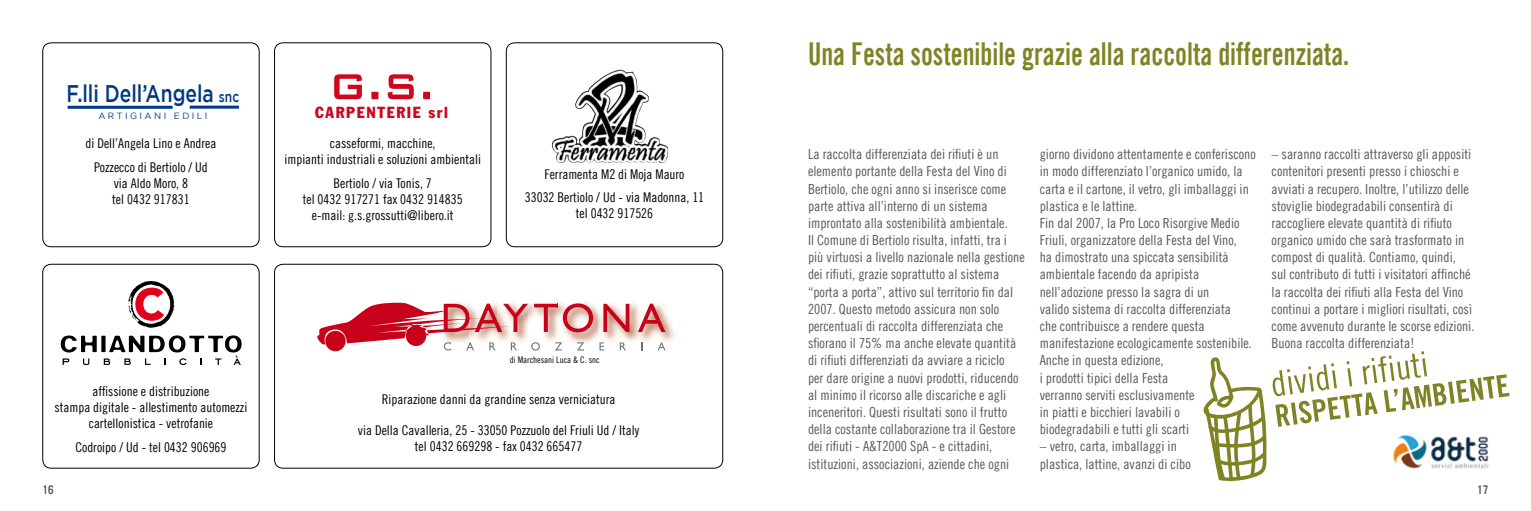
<style>
.page{position:relative;width:1531px;height:511px;background:#fff}
.page>*{position:absolute;margin:0;border:0;box-sizing:border-box;transform-origin:0 0}
.t1{font:31.5px "Trade Gothic LT Bold Cond Twenty";color:#7e8424;scale:.85 1}
.t2{font:500 24px "Gotham";color:#003882;scale:.8 1}
.t3{font:condensed 15.75px "Franklin Gothic";letter-spacing:.11em;color:#cd071e}
.t4{font:13.95px/17.1px "Trade Gothic LT Cond Eighteen";color:#58585a}
.t5{font:13.35px/16px "Trade Gothic LT Cond Eighteen";color:#000;text-align:center}
.t6{font:700 12px "Trade Gothic LT";color:#58585a;scale:.85 1}
.t7{font:9px "Trade Gothic LT Cond Eighteen";color:#000}
.t8{font:9px "Gotham";letter-spacing:.27em;color:#003882}
.s1{font-size:15px}
</style>
<div class="page">
<svg style="left:1203px;top:351px;width:306px;height:130px"></svg>
<div style="left:506px;top:43px;width:217px;height:204px;border:1px solid #000;border-radius:9px"></div>
<div style="left:43px;top:43px;width:216px;height:204px;border:1px solid #000;border-radius:9px"></div>
<hr style="left:68px;top:106px;width:105px;height:3px;background:#003882">
<hr style="left:190px;top:105px;width:49px;height:3px;background:#003882">
<div style="left:274px;top:43px;width:217px;height:204px;border:1px solid #000;border-radius:9px"></div>
<svg style="left:334px;top:74px;width:28px;height:25px"></svg>
<svg style="left:371px;top:92px;width:7px;height:7px"></svg>
<svg style="left:388px;top:74px;width:26px;height:25px"></svg>
<svg style="left:423px;top:92px;width:7px;height:7px"></svg>
<img style="left:551px;top:69px;width:118px;height:95px">
<div style="left:43px;top:264px;width:216px;height:204px;border:1px solid #000;border-radius:9px"></div>
<div style="left:274px;top:264px;width:449px;height:204px;border:1px solid #000;border-radius:9px"></div>
<img style="left:593px;top:303px;width:81px;height:43px">
<img style="left:598px;top:303px;width:10px;height:43px">
<svg style="left:603px;top:303px;width:26px;height:29px"></svg>
<img style="left:633px;top:303px;width:11px;height:43px">
<svg style="left:638px;top:303px;width:27px;height:29px"></svg>
<svg style="left:599px;top:342px;width:5px;height:8px"></svg>
<svg style="left:620px;top:342px;width:6px;height:8px"></svg>
<svg style="left:658px;top:342px;width:7px;height:8px"></svg>
<svg style="left:317px;top:302px;width:276px;height:48px"></svg>
<svg style="left:60px;top:281px;width:182px;height:85px"></svg>
<img style="left:1390px;top:433px;width:102px;height:37px">
<h2 class="t2" style="left:67px;top:80px;width:217px">F.lli Dell’Angela <span class="s1">snc</span></h2>
<p class="t8" style="left:98px;top:111px;width:111px">ARTIGIANI EDILI</p>
<p class="t5" style="left:85px;top:131px;width:133px;line-height:23.5px">di Dell’Angela Lino e Andrea<br>Pozzecco di Bertiolo / Ud</p>
<p class="t5" style="left:112px;top:174px;width:79px;text-align:left">via Aldo Moro, 8 tel 0432 917831</p>
<p class="t3" style="left:315px;top:103px;width:134px">CARPENTERIE srl</p>
<p class="t5" style="left:284px;top:135px;width:198px">casseformi, macchine,<br>impianti industriali e soluzioni ambientali</p>
<p class="t5" style="left:303px;top:174px;width:161px">Bertiolo / via Tonis, 7<br>tel 0432 917271 fax 0432 914835 e-mail: g.s.grossutti@libero.it</p>
<p class="t5" style="left:525px;top:162px;width:181px;line-height:23.5px">Ferramenta M2 di Moja Mauro<br>33032 Bertiolo / Ud - via Madonna, 11</p>
<p class="t5" style="left:576px;top:205px;width:79px">tel 0432 917526</p>
<p class="t5" style="left:55px;top:382px;width:194px">affissione e distribuzione<br>stampa digitale - allestimento automezzi cartellonistica - vetrofanie</p>
<p class="t5" style="left:75px;top:438px;width:153px">Codroipo / Ud - tel 0432 906969</p>
<p class="t6" style="left:43px;top:482px;width:15px">16</p>
<p class="t7" style="left:510px;top:354px;width:91px">di Marchesani Luca &amp; C. snc</p>
<p class="t5" style="left:382px;top:391px;width:235px">Riparazione danni da grandine senza verniciatura</p>
<p class="t5" style="left:358px;top:422px;width:283px">via Della Cavalleria, 25 - 33050 Pozzuolo del Friuli Ud / Italy tel 0432 669298 - fax 0432 665477</p>
<h1 class="t1" style="left:808px;top:35px;width:638px">Una Festa sostenibile grazie alla raccolta differenziata.</h1>
<p class="t4" style="left:808px;top:145px;width:218px">La raccolta differenziata dei rifiuti è un elemento portante della Festa del Vino di Bertiolo, che ogni anno si inserisce come parte attiva all’interno di un sistema improntato alla sostenibilità ambientale.<br>Il Comune di Bertiolo risulta, infatti, tra i più virtuosi a livello nazionale nella gestione dei rifiuti, grazie soprattutto al sistema “porta a porta”, attivo sul territorio fin dal 2007. Questo metodo assicura non solo percentuali di raccolta differenziata che sfiorano il 75% ma anche elevate quantità di rifiuti differenziati da avviare a riciclo<br>per dare origine a nuovi prodotti, riducendo al minimo il ricorso alle discariche e agli inceneritori. Questi risultati sono il frutto della costante collaborazione tra il Gestore dei rifiuti - A&amp;T2000 SpA - e cittadini, istituzioni, associazioni, aziende che ogni</p>
<p class="t4" style="left:1040px;top:145px;width:218px">giorno dividono attentamente e conferiscono in modo differenziato l’organico umido, la carta e il cartone, il vetro, gli imballaggi in plastica e le lattine.<br>Fin dal 2007, la Pro Loco Risorgive Medio Friuli, organizzatore della Festa del Vino,<br>ha dimostrato una spiccata sensibilità ambientale facendo da apripista nell’adozione presso la sagra di un<br>valido sistema di raccolta differenziata<br>che contribuisce a rendere questa manifestazione ecologicamente sostenibile.<br>Anche in questa edizione,<br>i prodotti tipici della Festa<br>verranno serviti esclusivamente<br>in piatti e bicchieri lavabili o<br>biodegradabili e tutti gli scarti</p>
<p class="t4" style="left:1040px;top:437px;width:152px">– vetro, carta, imballaggi in plastica, lattine, avanzi di cibo</p>
<p class="t4" style="left:1271px;top:145px;width:204px">– saranno raccolti attraverso gli appositi contenitori presenti presso i chioschi e avviati a recupero. Inoltre, l’utilizzo delle stoviglie biodegradabili consentirà di raccogliere elevate quantità di rifiuto organico umido che sarà trasformato in compost di qualità. Contiamo, quindi,<br>sul contributo di tutti i visitatori affinché la raccolta dei rifiuti alla Festa del Vino continui a portare i migliori risultati, così come avvenuto durante le scorse edizioni.<br>Buona raccolta differenziata!</p>
<p class="t6" style="left:1477px;top:482px;width:15px">17</p>
</div>
